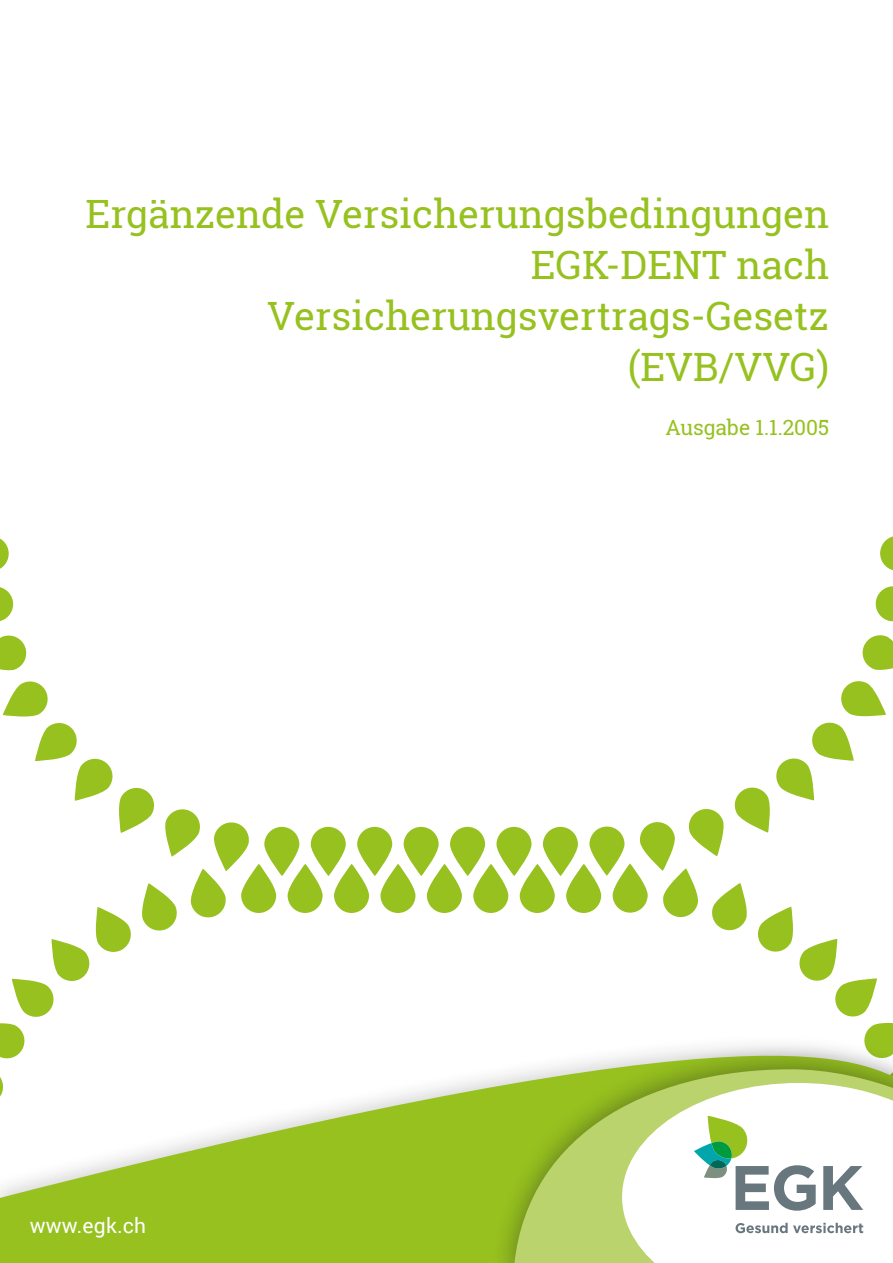
<style>
.page{position:relative;width:893px;height:1263px;background:#fff}
.page>*{position:absolute;margin:0;border:0;box-sizing:border-box;transform-origin:0 0}
.t1{font:39px/51px "Roboto Slab";color:#96c11f;text-align:right}
.t2{font:21px "Roboto Slab";letter-spacing:-.005em;color:#96c11f}
.t3{font:21px "Roboto";letter-spacing:.01em;color:#fff}
</style>
<div class="page">
<svg style="left:520px;top:864px;width:35px;height:49px"></svg>
<svg style="left:566px;top:864px;width:35px;height:49px"></svg>
<svg style="left:427px;top:864px;width:35px;height:49px"></svg>
<svg style="left:473px;top:864px;width:35px;height:49px"></svg>
<svg style="left:334px;top:864px;width:35px;height:49px"></svg>
<svg style="left:380px;top:864px;width:35px;height:49px"></svg>
<svg style="left:241px;top:864px;width:35px;height:49px"></svg>
<svg style="left:288px;top:864px;width:35px;height:49px"></svg>
<svg style="left:543px;top:827px;width:35px;height:49px"></svg>
<svg style="left:450px;top:827px;width:35px;height:49px"></svg>
<svg style="left:496px;top:827px;width:35px;height:49px"></svg>
<svg style="left:357px;top:827px;width:35px;height:49px"></svg>
<svg style="left:404px;top:827px;width:35px;height:49px"></svg>
<svg style="left:264px;top:827px;width:35px;height:49px"></svg>
<svg style="left:2px;top:681px;width:248px;height:315px"></svg>
<svg style="left:0;top:635px;width:27px;height:36px"></svg>
<svg style="left:0;top:587px;width:14px;height:34px"></svg>
<svg style="left:0;top:538px;width:9px;height:31px"></svg>
<svg style="left:311px;top:827px;width:35px;height:49px"></svg>
<svg style="left:613px;top:863px;width:35px;height:50px"></svg>
<svg style="left:589px;top:826px;width:35px;height:50px"></svg>
<svg style="left:639px;top:681px;width:247px;height:315px"></svg>
<svg style="left:862px;top:635px;width:31px;height:35px"></svg>
<svg style="left:875px;top:586px;width:18px;height:36px"></svg>
<svg style="left:880px;top:536px;width:13px;height:35px"></svg>
<svg style="left:0;top:996px;width:893px;height:267px"></svg>
<div style="left:490px;top:1042px;width:403px;height:221px;background:#1d1d1b;opacity:.4"></div>
<svg style="left:513px;top:1069px;width:380px;height:194px;background:#a8c74d"></svg>
<svg style="left:622px;top:1083px;width:271px;height:180px"></svg>
<svg style="left:694px;top:1116px;width:122px;height:95px"></svg>
<svg style="left:823px;top:1166px;width:40px;height:44px"></svg>
<svg style="left:736px;top:1223px;width:127px;height:10px"></svg>
<p class="t1" style="left:85px;top:188px;width:745px">Ergänzende Versicherungsbedingungen<br>EGK-DENT nach<br>Versicherungsvertrags-Gesetz (EVB/VVG)</p>
<p class="t2" style="left:666px;top:413px;width:165px">Ausgabe 1.1.2005</p>
<p class="t3" style="left:30px;top:1211px;width:118px">www.egk.ch</p>
</div>
